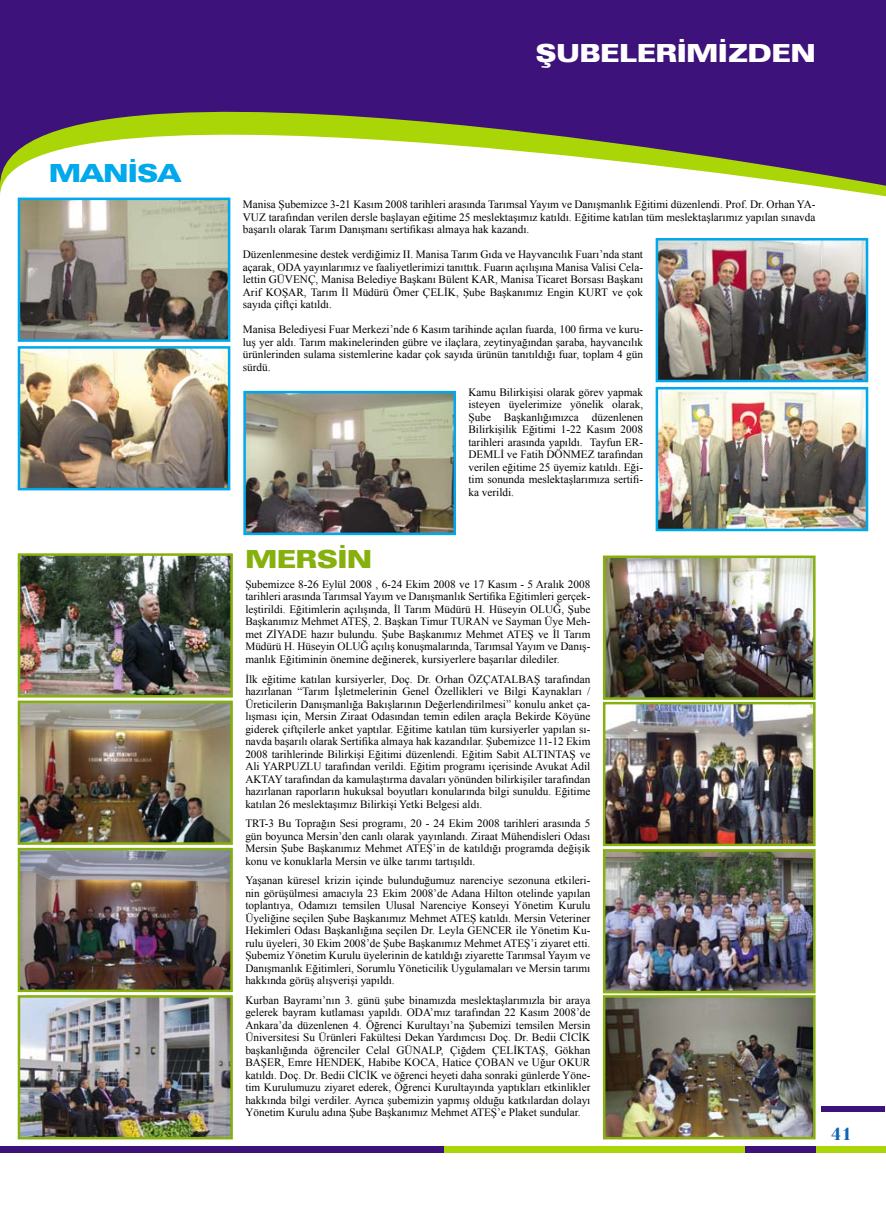
<style>
.page{position:relative;width:886px;height:1205px;background:#fff}
.page>*{position:absolute;margin:0;border:0;box-sizing:border-box;transform-origin:0 0}
.t1{font:900 expanded 25px "Zurich BT";color:#fff}
.t2{font:900 expanded 25px "Zurich BT";color:#86b00d}
.t3{font:900 expanded 25px "Zurich BT";color:#00a8ec}
.t4{font:700 17.5px "Fenice IT Cby BT";color:#1065b0}
.t5{font:11.25px/12.5px "Times New Roman";color:#000;text-align:justify}
</style>
<div class="page">
<svg style="left:0;top:0;width:886px;height:186px;fill:#3d127b"></svg>
<div style="left:0;top:1146px;width:886px;height:7px;background:#aad507"></div>
<div style="left:0;top:1146px;width:443px;height:7px;background:#3d127b"></div>
<div style="left:745px;top:1146px;width:70px;height:7px;background:#3d127b"></div>
<div style="left:821px;top:1105px;width:64px;height:6px;background:#3d127b"></div>
<img style="left:21px;top:556px;width:209px;height:138px">
<div style="left:18px;top:553px;width:215px;height:144px;border:2px solid #86b00d"></div>
<img style="left:21px;top:703px;width:209px;height:139px">
<div style="left:18px;top:700px;width:215px;height:145px;border:2px solid #86b00d"></div>
<img style="left:606px;top:558px;width:206px;height:139px">
<div style="left:603px;top:555px;width:212px;height:145px;border:2px solid #86b00d"></div>
<img style="left:606px;top:705px;width:206px;height:138px">
<div style="left:603px;top:702px;width:212px;height:144px;border:2px solid #86b00d"></div>
<img style="left:21px;top:851px;width:209px;height:138px">
<div style="left:18px;top:848px;width:215px;height:144px;border:2px solid #86b00d"></div>
<img style="left:606px;top:852px;width:206px;height:138px">
<div style="left:603px;top:849px;width:212px;height:144px;border:2px solid #86b00d"></div>
<img style="left:21px;top:998px;width:209px;height:138px">
<div style="left:18px;top:995px;width:215px;height:144px;border:2px solid #86b00d"></div>
<img style="left:606px;top:998px;width:206px;height:138px">
<div style="left:603px;top:995px;width:212px;height:144px;border:2px solid #86b00d"></div>
<img style="left:21px;top:201px;width:206px;height:138px">
<div style="left:18px;top:198px;width:212px;height:144px;border:2px solid #00a8ec"></div>
<img style="left:246px;top:394px;width:207px;height:138px">
<div style="left:243px;top:391px;width:213px;height:144px;border:2px solid #00a8ec"></div>
<img style="left:659px;top:241px;width:206px;height:138px">
<div style="left:656px;top:238px;width:212px;height:144px;border:2px solid #00a8ec"></div>
<img style="left:21px;top:349px;width:206px;height:138px">
<div style="left:18px;top:346px;width:212px;height:144px;border:2px solid #00a8ec"></div>
<img style="left:659px;top:390px;width:206px;height:138px">
<div style="left:656px;top:387px;width:212px;height:144px;border:2px solid #00a8ec"></div>
<h1 class="t3" style="left:49px;top:158px;width:133px">MANİSA</h1>
<h1 class="t1" style="left:536px;top:38px;width:281px">ŞUBELERİMİZDEN</h1>
<p class="t5" style="left:243px;top:198px;width:574px">Manisa Şubemizce 3-21 Kasım 2008 tarihleri arasında Tarımsal Yayım ve Danışmanlık Eğitimi düzenlendi. Prof. Dr. Orhan YA-VUZ tarafından verilen dersle başlayan eğitime 25 meslektaşımız katıldı. Eğitime katılan tüm meslektaşlarımız yapılan sınavda başarılı olarak Tarım Danışmanı sertifikası almaya hak kazandı.</p>
<p class="t5" style="left:243px;top:248px;width:402px">Düzenlenmesine destek verdiğimiz II. Manisa Tarım Gıda ve Hayvancılık Fuarı’nda stant açarak, ODA yayınlarımız ve faaliyetlerimizi tanıttık. Fuarın açılışına Manisa Valisi Cela&shy;lettin GÜVENÇ, Manisa Belediye Başkanı Bülent KAR, Manisa Ticaret Borsası Başkanı Arif KOŞAR, Tarım İl Müdürü Ömer ÇELİK, Şube Başkanımız Engin KURT ve çok sayıda çiftçi katıldı.</p>
<p class="t5" style="left:243px;top:323px;width:402px">Manisa Belediyesi Fuar Merkezi’nde 6 Kasım tarihinde açılan fuarda, 100 firma ve kuru&shy;luş yer aldı. Tarım makinelerinden gübre ve ilaçlara, zeytinyağından şaraba, hayvancılık ürünlerinden sulama sistemlerine kadar çok sayıda ürünün tanıtıldığı fuar, toplam 4 gün sürdü.</p>
<p class="t5" style="left:468px;top:385px;width:176px">Kamu Bilirkişisi olarak görev yapmak isteyen üyelerimize yönelik olarak, Şube Başkanlığımızca düzenlenen Bilirkişilik Eğitimi 1-22 Kasım 2008 tarihleri arasında yapıldı. Tayfun ER-DEMLİ ve Fatih DÖNMEZ tarafından verilen eğitime 25 üyemiz katıldı. Eği&shy;tim sonunda meslektaşlarımıza sertifi&shy;ka verildi.</p>
<h1 class="t2" style="left:245px;top:545px;width:128px">MERSİN</h1>
<p class="t5" style="left:245px;top:578px;width:347px">Şubemizce 8-26 Eylül 2008 , 6-24 Ekim 2008 ve 17 Kasım - 5 Aralık 2008 tarihleri arasında Tarımsal Yayım ve Danışmanlık Sertifika Eğitimleri gerçek&shy;leştirildi. Eğitimlerin açılışında, İl Tarım Müdürü H. Hüseyin OLUĞ, Şube Başkanımız Mehmet ATEŞ, 2. Başkan Timur TURAN ve Sayman Üye Meh&shy;met ZİYADE hazır bulundu. Şube Başkanımız Mehmet ATEŞ ve İl Tarım Müdürü H. Hüseyin OLUĞ açılış konuşmalarında, Tarımsal Yayım ve Danış&shy;manlık Eğitiminin önemine değinerek, kursiyerlere başarılar dilediler.</p>
<p class="t5" style="left:245px;top:672px;width:347px">İlk eğitime katılan kursiyerler, Doç. Dr. Orhan ÖZÇATALBAŞ tarafından hazırlanan “Tarım İşletmelerinin Genel Özellikleri ve Bilgi Kaynakları / Üreticilerin Danışmanlığa Bakışlarının Değerlendirilmesi” konulu anket ça&shy;lışması için, Mersin Ziraat Odasından temin edilen araçla Bekirde Köyüne giderek çiftçilerle anket yaptılar. Eğitime katılan tüm kursiyerler yapılan sı&shy;navda başarılı olarak Sertifika almaya hak kazandılar. Şubemizce 11-12 Ekim 2008 tarihlerinde Bilirkişi Eğitimi düzenlendi. Eğitim Sabit ALTINTAŞ ve Ali YARPUZLU tarafından verildi. Eğitim programı içerisinde Avukat Adil AKTAY tarafından da kamulaştırma davaları yönünden bilirkişiler tarafından hazırlanan raporların hukuksal boyutları konularında bilgi sunuldu. Eğitime katılan 26 meslektaşımız Bilirkişi Yetki Belgesi aldı.</p>
<p class="t5" style="left:245px;top:817px;width:347px">TRT-3 Bu Toprağın Sesi programı, 20 - 24 Ekim 2008 tarihleri arasında 5 gün boyunca Mersin’den canlı olarak yayınlandı. Ziraat Mühendisleri Odası Mersin Şube Başkanımız Mehmet ATEŞ’in de katıldığı programda değişik konu ve konuklarla Mersin ve ülke tarımı tartışıldı.</p>
<p class="t5" style="left:245px;top:874px;width:347px">Yaşanan küresel krizin içinde bulunduğumuz narenciye sezonuna etkileri&shy;nin görüşülmesi amacıyla 23 Ekim 2008’de Adana Hilton otelinde yapılan toplantıya, Odamızı temsilen Ulusal Narenciye Konseyi Yönetim Kurulu Üyeliğine seçilen Şube Başkanımız Mehmet ATEŞ katıldı. Mersin Veteriner Hekimleri Odası Başkanlığına seçilen Dr. Leyla GENCER ile Yönetim Ku&shy;rulu üyeleri, 30 Ekim 2008’de Şube Başkanımız Mehmet ATEŞ’i ziyaret etti.<br>Şubemiz Yönetim Kurulu üyelerinin de katıldığı ziyarette Tarımsal Yayım ve Danışmanlık Eğitimleri, Sorumlu Yöneticilik Uygulamaları ve Mersin tarımı hakkında görüş alışverişi yapıldı.</p>
<p class="t5" style="left:245px;top:993px;width:347px">Kurban Bayramı’nın 3. günü şube binamızda meslektaşlarımızla bir araya gelerek bayram kutlaması yapıldı. ODA’mız tarafından 22 Kasım 2008’de Ankara’da düzenlenen 4. Öğrenci Kurultayı’na Şubemizi temsilen Mersin Üniversitesi Su Ürünleri Fakültesi Dekan Yardımcısı Doç. Dr. Bedii CİCİK başkanlığında öğrenciler Celal GÜNALP, Çiğdem ÇELİKTAŞ, Gökhan BAŞER, Emre HENDEK, Habibe KOCA, Hatice ÇOBAN ve Uğur OKUR katıldı. Doç. Dr. Bedii CİCİK ve öğrenci heyeti daha sonraki günlerde Yöne&shy;tim Kurulumuzu ziyaret ederek, Öğrenci Kurultayında yaptıkları etkinlikler hakkında bilgi verdiler. Ayrıca şubemizin yapmış olduğu katkılardan dolayı Yönetim Kurulu adına Şube Başkanımız Mehmet ATEŞ’e Plaket sundular.</p>
<h2 class="t4" style="left:831px;top:1123px;width:22px">41</h2>
</div>
